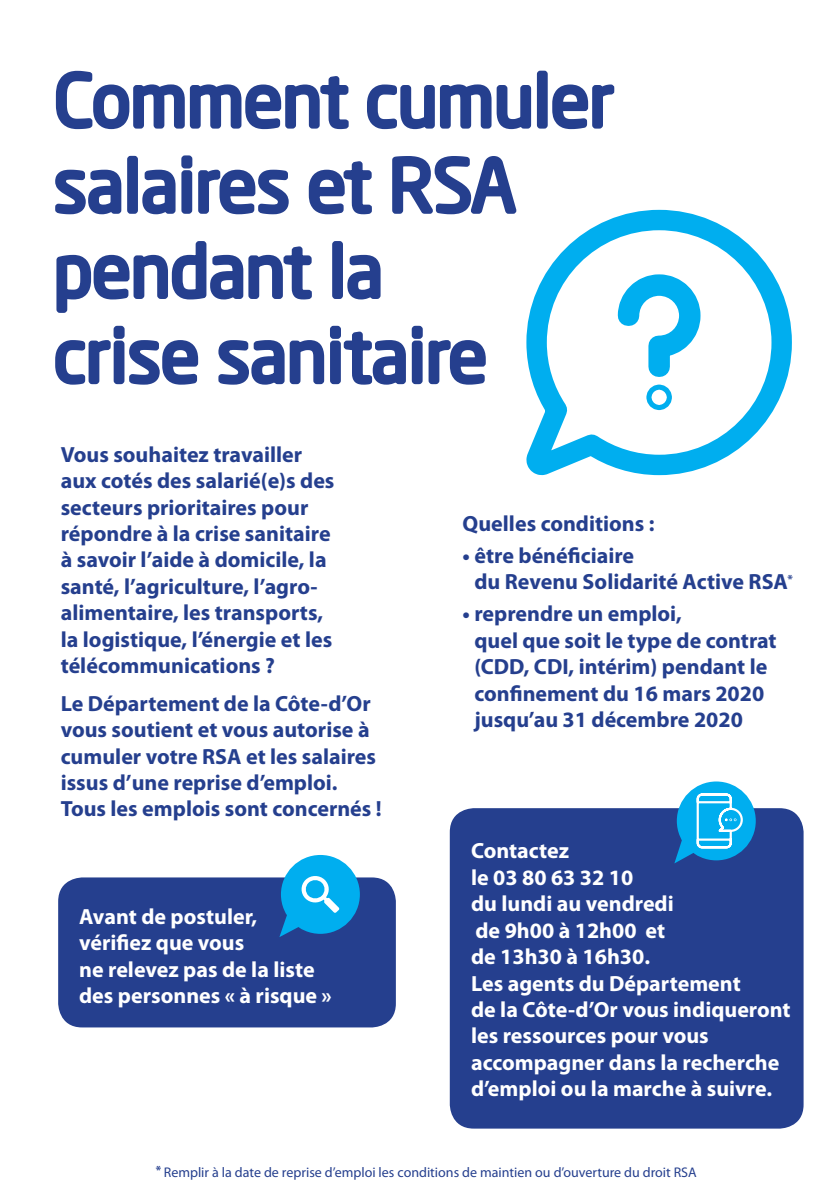
<style>
.page{position:relative;width:840px;height:1191px;background:#fff}
.page>*{position:absolute;margin:0;border:0;box-sizing:border-box;transform-origin:0 0}
.t1{font:71px/85.2px "Neo Sans Pro";color:#253f8e}
.t2{font:700 22px/26.4px "Myriad Pro";color:#253f8e}
.t3{font:700 22px/26.4px "Myriad Pro";color:#fff}
.t4{font:14px "Myriad Pro";color:#253f8e}
.t5{font:700 12px "Myriad Pro";color:#253f8e}
</style>
<div class="page">
<div style="left:449px;top:808px;width:354px;height:320px;background:#253f8e;border-radius:24px"></div>
<div style="left:58px;top:877px;width:337px;height:150px;background:#253f8e;border-radius:24px"></div>
<svg style="left:55px;top:70px;width:294px;height:60px"></svg>
<svg style="left:367px;top:70px;width:248px;height:60px"></svg>
<svg style="left:55px;top:155px;width:459px;height:230px"></svg>
<div style="left:281px;top:855px;width:78px;height:79px;background:#00aeef;border-radius:50%"></div>
<div style="left:676px;top:781px;width:79px;height:79px;background:#00aeef;border-radius:50%"></div>
<svg style="left:674px;top:792px;width:69px;height:71px"></svg>
<svg style="left:279px;top:874px;width:60px;height:63px"></svg>
<svg style="left:508px;top:200px;width:284px;height:276px"></svg>
<p class="t1" style="left:54px;top:57px;width:561px">Comment cumuler salaires et RSA pendant la<br>crise sanitaire</p>
<p class="t2" style="left:61px;top:440px;width:275px">Vous souhaitez travailler aux cotés des salarié(e)s des secteurs prioritaires pour répondre à la crise sanitaire à savoir l’aide à domicile, la santé, l’agriculture, l’agro&shy;alimentaire, les transports, la logistique, l’énergie et les télécommunications ?</p>
<p class="t2" style="left:61px;top:689px;width:317px">Le Département de la Côte-d’Or vous soutient et vous autorise à cumuler votre RSA et les salaires issus d’une reprise d’emploi.</p>
<p class="t2" style="left:61px;top:795px;width:322px">Tous les emplois sont concernés !</p>
<p class="t3" style="left:79px;top:902px;width:254px">Avant de postuler, vérifiez que vous<br>ne relevez pas de la liste des personnes « à risque »</p>
<p class="t2" style="left:462px;top:509px;width:193px">Quelles conditions :</p>
<p class="t2" style="left:474px;top:541px;width:315px;text-indent:-12px">• être bénéficiaire<br>du Revenu Solidarité Active RSA</p>
<p class="t2" style="left:474px;top:600px;width:303px;text-indent:-12px">• reprendre un emploi,<br>quel que soit le type de contrat (CDD, CDI, intérim) pendant le confinement du 16 mars 2020 jusqu’au 31 décembre 2020</p>
<p class="t5" style="left:787px;top:570px;width:7px">*</p>
<p class="t3" style="left:471px;top:837px;width:321px">Contactez<br>le 03 80 63 32 10<br>du lundi au vendredi<br>de 9h00 à 12h00 et<br>de 13h30 à 16h30.<br>Les agents du Département<br>de la Côte-d’Or vous indiqueront les ressources pour vous accompagner dans la recherche d’emploi ou la marche à suivre.</p>
<p class="t5" style="left:156px;top:1161px;width:7px">*</p>
<p class="t4" style="left:164px;top:1163px;width:534px">Remplir à la date de reprise d’emploi les conditions de maintien ou d’ouverture du droit RSA</p>
</div>
